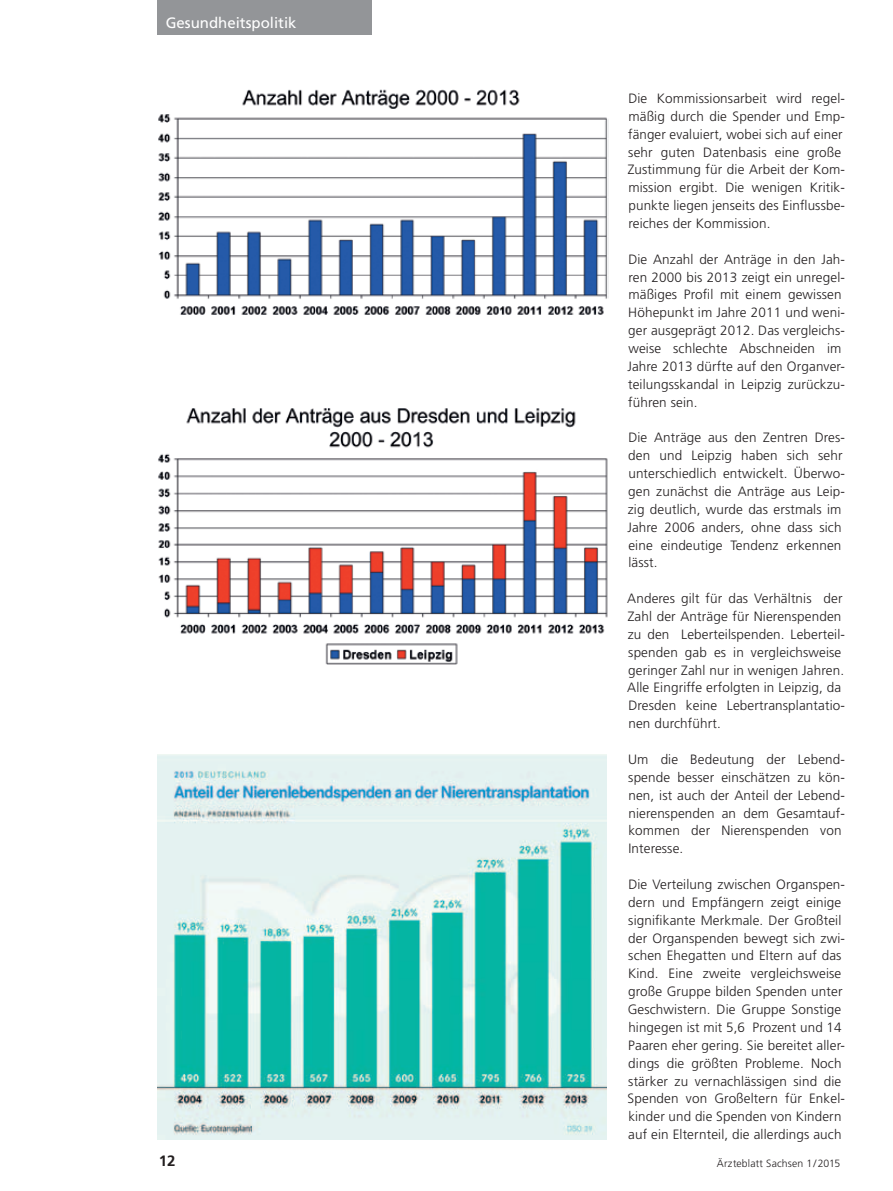
<style>
.page{position:relative;width:893px;height:1191px;background:#fff}
.page>*{position:absolute;margin:0;border:0;box-sizing:border-box;transform-origin:0 0}
.t1{font:15px "Frutiger";color:#fff}
.t2{font:700 15px "Frutiger";color:#231f20}
.Text_allgemein{font:300 13.5px/17.9px "Frutiger";letter-spacing:.01em;color:#231f20}
.t3{font:300 10.5px "Frutiger";letter-spacing:.01em;color:#231f20}
</style>
<div class="page">
<div style="left:157px;top:0;width:214px;height:34px;background:#939598"></div>
<img style="left:158px;top:89px;width:450px;height:226px">
<img style="left:158px;top:408px;width:450px;height:257px">
<img style="left:157px;top:754px;width:450px;height:386px">
<p class="t1" style="left:166px;top:14px;width:132px">Gesundheitspolitik</p>
<p class="Text_allgemein" style="left:628px;top:89px;width:219px">Die Kommissionsarbeit wird regel&shy;mäßig durch die Spender und Emp&shy;fänger evaluiert, wobei sich auf einer sehr guten Datenbasis eine große Zustimmung für die Arbeit der Kom&shy;mission ergibt. Die wenigen Kritik&shy;punkte liegen jenseits des Einflussbe&shy;reiches der Kommission.</p>
<p class="Text_allgemein" style="left:627px;top:250px;width:219px">Die Anzahl der Anträge in den Jah&shy;ren 2000 bis 2013 zeigt ein unregel&shy;mäßiges Profil mit einem gewissen<br>Höhepunkt im Jahre 2011 und weni&shy;ger ausgeprägt 2012. Das vergleichs&shy;weise schlechte Abschneiden im<br>Jahre 2013 dürfte auf den Organver&shy;teilungsskandal in Leipzig zurückzu&shy;führen sein.</p>
<p class="Text_allgemein" style="left:627px;top:429px;width:219px">Die Anträge aus den Zentren Dres&shy;den und Leipzig haben sich sehr unterschiedlich entwickelt. Überwo&shy;gen zunächst die Anträge aus Leip&shy;zig deutlich, wurde das erstmals im<br>Jahre 2006 anders, ohne dass sich eine eindeutige Tendenz erkennen lässt.</p>
<p class="Text_allgemein" style="left:627px;top:589px;width:219px">Anderes gilt für das Verhältnis der Zahl der Anträge für Nierenspenden zu den Leberteilspenden. Leberteil&shy;spenden gab es in vergleichsweise geringer Zahl nur in wenigen Jahren.<br>Alle Eingriffe erfolgten in Leipzig, da Dresden keine Lebertransplantatio&shy;nen durchführt.</p>
<p class="Text_allgemein" style="left:628px;top:750px;width:218px">Um die Bedeutung der Lebend&shy;spende besser einschätzen zu kön&shy;nen, ist auch der Anteil der Lebend&shy;nierenspenden an dem Gesamtauf&shy;kommen der Nierenspenden von<br>Interesse.</p>
<p class="Text_allgemein" style="left:628px;top:875px;width:219px">Die Verteilung zwischen Organspen&shy;dern und Empfängern zeigt einige signifikante Merkmale. Der Großteil der Organspenden bewegt sich zwi&shy;schen Ehegatten und Eltern auf das Kind. Eine zweite vergleichsweise große Gruppe bilden Spenden unter Geschwistern. Die Gruppe Sonstige hingegen ist mit 5,6 Prozent und 14<br>Paaren eher gering. Sie bereitet aller&shy;dings die größten Probleme. Noch stärker zu vernachlässigen sind die Spenden von Großeltern für Enkel&shy;kinder und die Spenden von Kindern auf ein Elternteil, die allerdings auch</p>
<p class="t2" style="left:159px;top:1151px;width:18px">12</p>
<p class="t3" style="left:717px;top:1157px;width:125px">Ärzteblatt Sachsen 1/2015</p>
</div>
